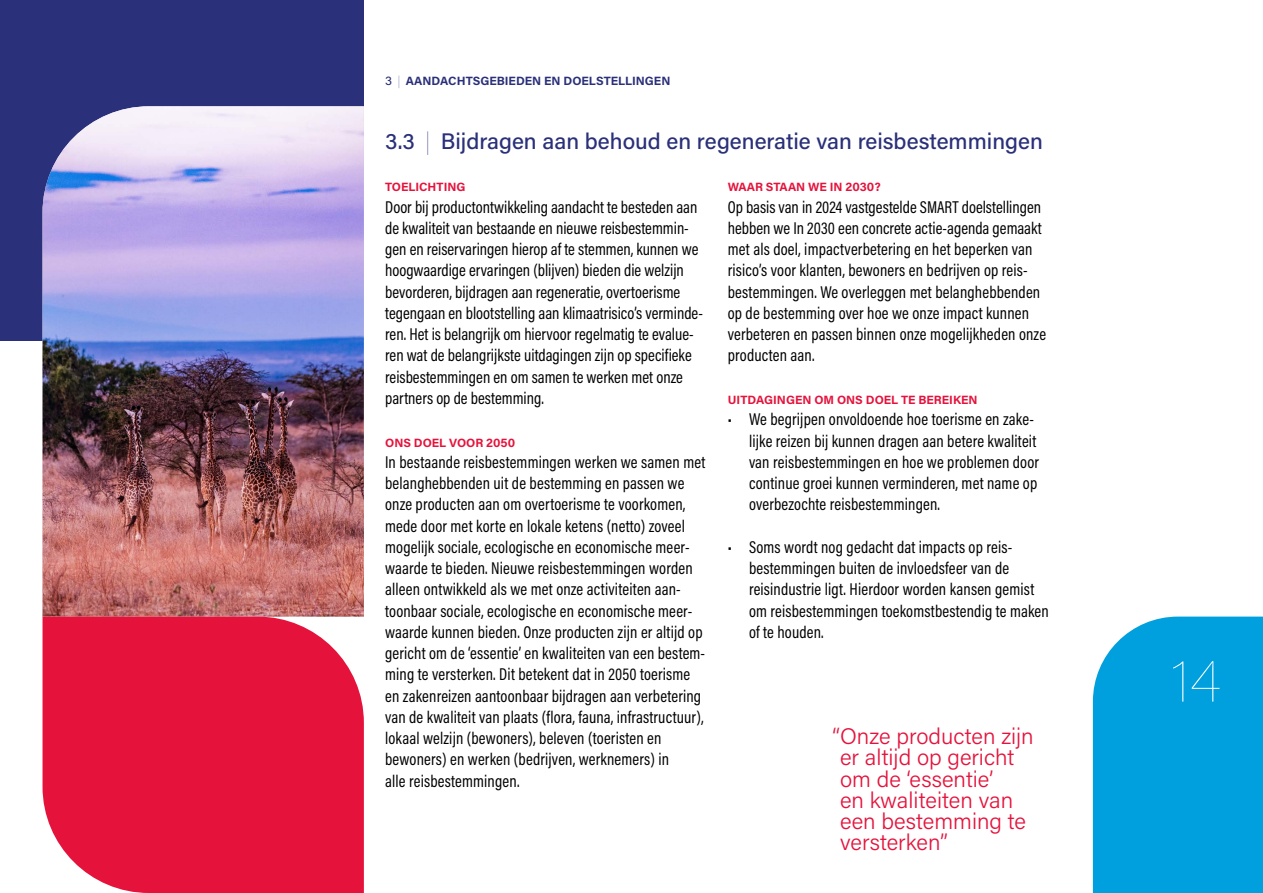
<style>
.page{position:relative;width:1263px;height:893px;background:#fff}
.page>*{position:absolute;margin:0;border:0;box-sizing:border-box;transform-origin:0 0}
.t1{font:100 57px "Acumin Pro";color:#fff}
.t2{font:300 22.5px/21.3px "Acumin Pro";color:#e5133c}
.t3{font:500 22.5px "Acumin Pro";color:#2a3079}
.Plat_opsomming_artikel{font:17.25px/21.3px "Acumin Pro Cond";letter-spacing:.01em;color:#000;scale:.96 1}
.t4{font:700 12px "Acumin Pro";color:#e5133c}
.t5{font:700 12px "Acumin Pro";letter-spacing:-.005em;color:#2a3079}
.s1{font-weight:500}
.s2{font-weight:100}
</style>
<div class="page">
<div style="left:0;top:0;width:364px;height:340px;background:#2a3079"></div>
<img style="left:43px;top:106px;width:321px;height:511px">
<div style="left:1093px;top:617px;width:170px;height:276px;background:#00a0df"></div>
<div style="left:43px;top:617px;width:321px;height:276px;background:#e5133c"></div>
<p class="t5" style="left:385px;top:72px;width:287px"><span class="s1">3</span> <span class="s2">|</span> AANDACHTSGEBIEDEN EN DOELSTELLINGEN</p>
<p class="t3" style="left:385px;top:125px;width:659px">3.3 <span class="s2">|</span> Bijdragen aan behoud en regeneratie van reisbestemmingen</p>
<p class="t4" style="left:385px;top:179px;width:82px">TOELICHTING</p>
<p class="Plat_opsomming_artikel" style="left:385px;top:196px;width:333px">Door bij productontwikkeling aandacht te besteden aan de kwaliteit van bestaande en nieuwe reisbestemmin&shy;gen en reiservaringen hierop af te stemmen, kunnen we hoogwaardige ervaringen (blijven) bieden die welzijn bevorderen, bijdragen aan regeneratie, overtoerisme tegengaan en blootstelling aan klimaatrisico’s verminde&shy;ren. Het is belangrijk om hiervoor regelmatig te evalue&shy;ren wat de belangrijkste uitdagingen zijn op specifieke reisbestemmingen en om samen te werken met onze partners op de bestemming.</p>
<p class="t4" style="left:385px;top:434px;width:132px">ONS DOEL VOOR 2050</p>
<p class="Plat_opsomming_artikel" style="left:385px;top:451px;width:335px">In bestaande reisbestemmingen werken we samen met belanghebbenden uit de bestemming en passen we onze producten aan om overtoerisme te voorkomen, mede door met korte en lokale ketens (netto) zoveel mogelijk sociale, ecologische en economische meer&shy;waarde te bieden. Nieuwe reisbestemmingen worden alleen ontwikkeld als we met onze activiteiten aan&shy;toonbaar sociale, ecologische en economische meer&shy;waarde kunnen bieden. Onze producten zijn er altijd op gericht om de ‘essentie’ en kwaliteiten van een bestem&shy;ming te versterken. Dit betekent dat in 2050 toerisme en zakenreizen aantoonbaar bijdragen aan verbetering van de kwaliteit van plaats (flora, fauna, infrastructuur), lokaal welzijn (bewoners), beleven (toeristen en bewoners) en werken (bedrijven, werknemers) in<br>alle reisbestemmingen.</p>
<p class="t4" style="left:728px;top:179px;width:154px">WAAR STAAN WE IN 2030?</p>
<p class="Plat_opsomming_artikel" style="left:728px;top:196px;width:333px">Op basis van in 2024 vastgestelde SMART doelstellingen hebben we In 2030 een concrete actie-agenda gemaakt met als doel, impactverbetering en het beperken van risico’s voor klanten, bewoners en bedrijven op reis&shy;bestemmingen. We overleggen met belanghebbenden op de bestemming over hoe we onze impact kunnen verbeteren en passen binnen onze mogelijkheden onze producten aan.</p>
<p class="t4" style="left:728px;top:391px;width:251px">UITDAGINGEN OM ONS DOEL TE BEREIKEN</p>
<p class="Plat_opsomming_artikel" style="left:749px;top:408px;width:304px;text-indent:-21px">• We begrijpen onvoldoende hoe toerisme en zake&shy;lijke reizen bij kunnen dragen aan betere kwaliteit van reisbestemmingen en hoe we problemen door continue groei kunnen verminderen, met name op overbezochte reisbestemmingen.</p>
<p class="Plat_opsomming_artikel" style="left:749px;top:536px;width:314px;text-indent:-21px">• Soms wordt nog gedacht dat impacts op reis&shy;bestemmingen buiten de invloedsfeer van de reisindustrie ligt. Hierdoor worden kansen gemist om reisbestemmingen toekomstbestendig te maken of te houden.</p>
<p class="t2" style="left:840px;top:725px;width:195px;text-indent:-8px">“Onze producten zijn er altijd op gericht om de ‘essentie’<br>en kwaliteiten van een bestemming te versterken”</p>
<p class="t1" style="left:1172px;top:643px;width:50px">14</p>
</div>
